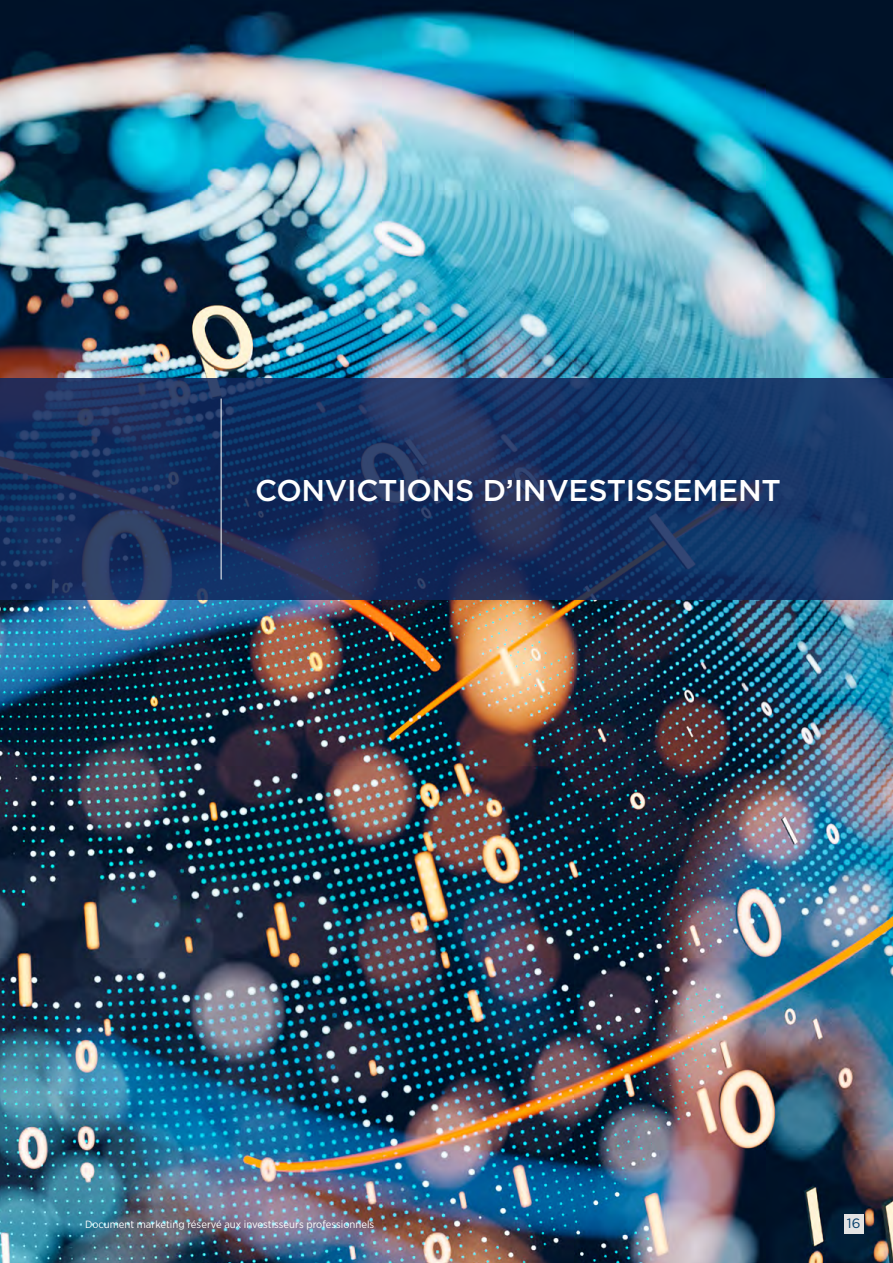
<style>
.page{position:relative;width:893px;height:1263px;background:#fff}
.page>*{position:absolute;margin:0;border:0;box-sizing:border-box;transform-origin:0 0}
.t1{font:500 30px "Gotham";letter-spacing:-.01em;color:#fff}
.t2{font:13.5px "Gotham";color:#003b68}
.t3{font:10.5px "Gotham Narrow";color:#fff;scale:1.05 1}
</style>
<div class="page">
<img style="left:0;top:0;width:893px;height:1263px">
<svg style="left:0;top:378px;width:893px;height:222px;background:#193261"></svg>
<hr style="left:221px;top:399px;width:1px;height:180px;background:#fff">
<div style="left:844px;top:1214px;width:19px;height:19px;background:#e3e3e3"></div>
<h1 class="t1" style="left:255px;top:470px;width:527px">CONVICTIONS D’INVESTISSEMENT</h1>
<p class="t3" style="left:85px;top:1218px;width:277px">Document marketing réservé aux investisseurs professionnels</p>
<p class="t2" style="left:847px;top:1215px;width:15px">16</p>
</div>
